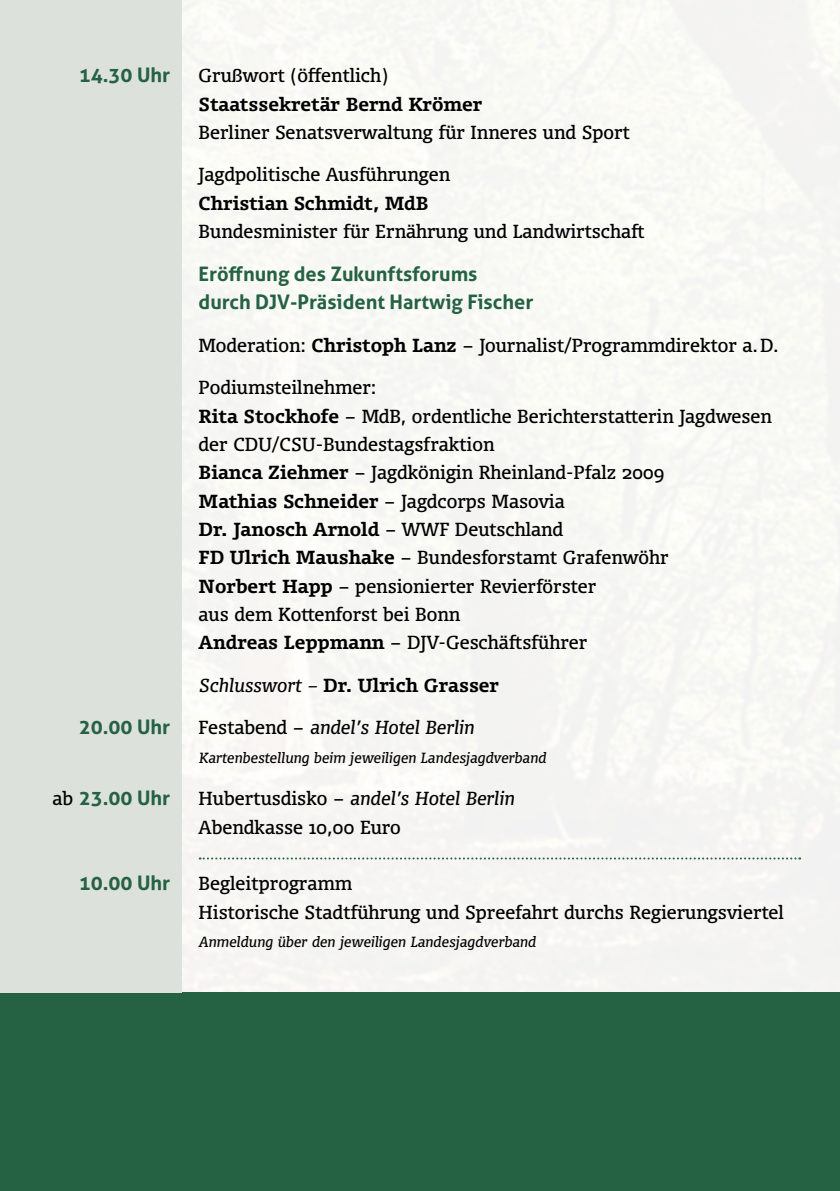
<style>
.page{position:relative;width:840px;height:1191px;background:#fff}
.page>*{position:absolute;margin:0;border:0;box-sizing:border-box;transform-origin:0 0}
.t1{font:700 20px/28.4px "Aller";color:#256143}
.t2{font:18px/28.4px "Olsen Pro";color:#000}
.t3{font:700 18px "Olsen Pro";color:#000}
.t4{font:italic 18px "Olsen Pro";color:#000}
.t5{font:italic 14px "Olsen Pro";color:#000}
.s1{font-weight:700}
.s2{font-weight:400;font-style:italic}
.s3{font-style:normal}
.s4{font-family:"Olsen Pro";font-weight:400;font-size:18px;color:#000}
.s5{font-style:italic}
</style>
<div class="page">
<div style="left:0;top:0;width:839px;height:1103px;background:#f7f7f4"></div>
<div style="left:0;top:992px;width:839px;height:199px;background:#256143"></div>
<div style="left:0;top:0;width:181px;height:992px;background:#dde1dc"></div>
<svg style="left:199px;top:857px;width:600px;height:2px"></svg>
<p class="t1" style="left:79px;top:61px;width:93px">14.30 Uhr</p>
<p class="t2" style="left:198px;top:60px;width:191px">Grußwort (öffentlich)</p>
<p class="t3" style="left:198px;top:90px;width:285px">Staatssekretär Bernd Krömer</p>
<p class="t2" style="left:198px;top:117px;width:432px">Berliner Senatsverwaltung für Inneres und Sport</p>
<p class="t2" style="left:198px;top:160px;width:253px">Jagdpolitische Ausführungen</p>
<p class="t3" style="left:198px;top:189px;width:231px">Christian Schmidt, MdB</p>
<p class="t2" style="left:198px;top:216px;width:447px">Bundesminister für Ernährung und Landwirtschaft</p>
<p class="t1" style="left:198px;top:259px;width:336px">Eröffnung des Zukunftsforums durch DJV-Präsident Hartwig Fischer</p>
<p class="t2" style="left:198px;top:330px;width:581px">Moderation: <span class="s1">Christoph Lanz</span> – Journalist/Programmdirektor a.D.</p>
<p class="t2" style="left:198px;top:372px;width:574px">Podiumsteilnehmer:<br><span class="s1">Rita Stockhofe</span> – MdB, ordentliche Berichterstatterin Jagdwesen der CDU/CSU-Bundestagsfraktion<br><span class="s1">Bianca Ziehmer</span> – Jagdkönigin Rheinland-Pfalz 2009<br><span class="s1">Mathias Schneider</span> – Jagdcorps Masovia<br><span class="s1">Dr. Janosch Arnold</span> – WWF Deutschland<br><span class="s1">FD Ulrich Maushake</span> – Bundesforstamt Grafenwöhr<br><span class="s1">Norbert Happ</span> – pensionierter Revierförster<br>aus dem Kottenforst bei Bonn<br><span class="s1">Andreas Leppmann</span> – DJV-Geschäftsführer</p>
<p class="t3" style="left:198px;top:671px;width:302px"><span class="s2">Schlusswort –</span> Dr. Ulrich Grasser</p>
<p class="t1" style="left:79px;top:713px;width:93px">20.00 Uhr</p>
<p class="t4" style="left:198px;top:715px;width:277px"><span class="s3">Festabend –</span> andel’s Hotel Berlin</p>
<p class="t5" style="left:198px;top:747px;width:349px">Kartenbestellung beim jeweiligen Landesjagdverband</p>
<p class="t1" style="left:52px;top:784px;width:119px"><span class="s4">ab</span> 23.00 Uhr</p>
<p class="t2" style="left:198px;top:783px;width:317px">Hubertusdisko – <span class="s5">andel’s Hotel Berlin<br></span>Abendkasse 10,00 Euro</p>
<p class="t1" style="left:79px;top:869px;width:93px">10.00 Uhr</p>
<p class="t2" style="left:198px;top:868px;width:586px">Begleitprogramm<br>Historische Stadtführung und Spreefahrt durchs Regierungsviertel</p>
<p class="t5" style="left:198px;top:932px;width:338px">Anmeldung über den jeweiligen Landesjagdverband</p>
</div>
